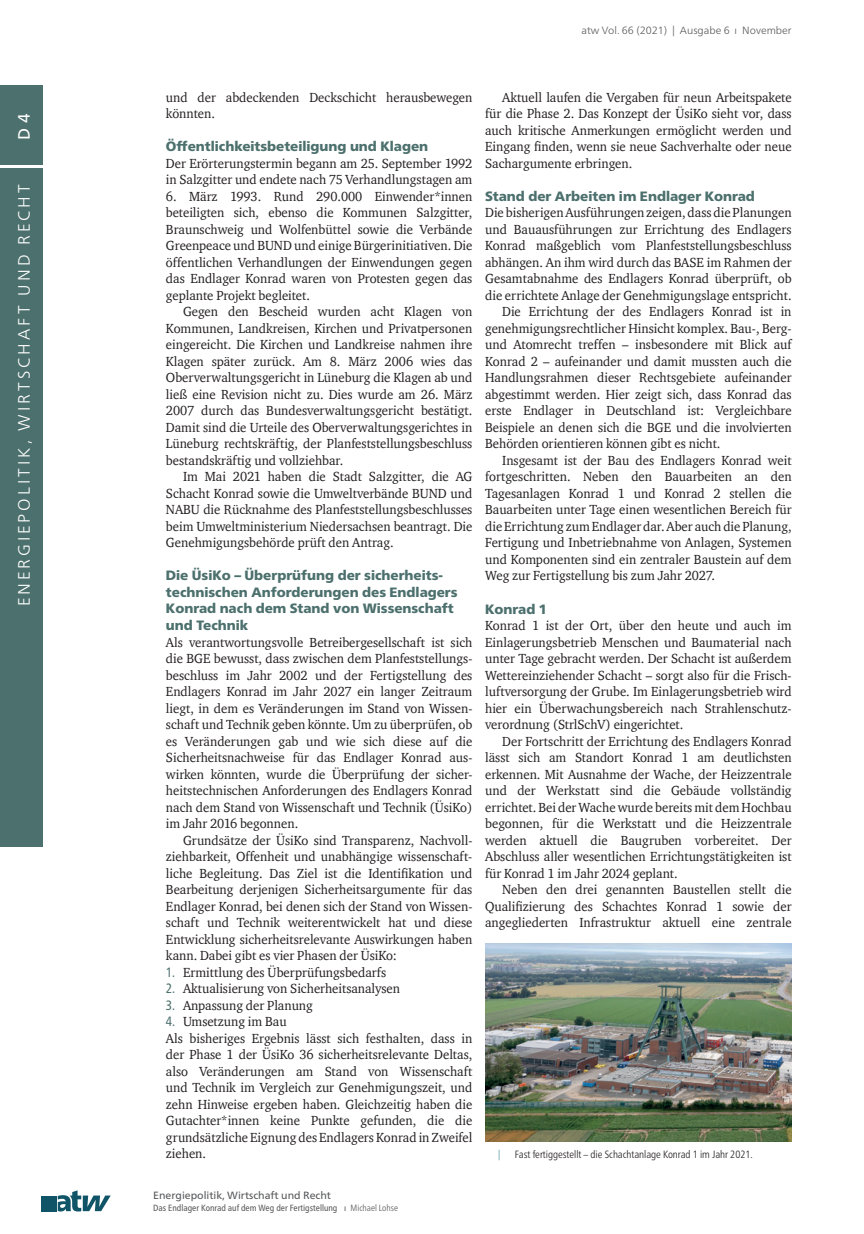
<style>
.page{position:relative;width:864px;height:1234px;background:#fff}
.page>*{position:absolute;margin:0;border:0;box-sizing:border-box;transform-origin:0 0}
.t1{font:300 16.5px "Frutiger Neue LT Pro";letter-spacing:.185em;color:#fff}
.t2{font:16.5px "Frutiger Neue LT Pro";color:#fff}
.t3{font:13.5px/16.5px "ITC Charter Com";color:#231f20;text-align:justify;scale:.95 1}
.t4{font:900 13.5px/16.5px "Frutiger Neue LT Pro";color:#4c706d}
.t5{font:300 condensed 10.5px "Frutiger Neue LT Pro";color:#231f20}
.t6{font:300 10.5px "Frutiger Neue LT Pro";color:#57585a}
.t7{font:10.5px "Frutiger Neue LT Pro";color:#57585a}
.t8{font:10.5px "Frutiger Neue LT Pro";color:#73aab5}
.t9{font:condensed 9px "Frutiger Neue LT Pro";color:#57585a}
.s1{font-family:"Frutiger Neue LT Pro";font-stretch:condensed;color:#4c706d}
.s2{font-weight:300}
</style>
<div class="page">
<svg style="left:58px;top:1190px;width:53px;height:21px"></svg>
<div style="left:41px;top:1195px;width:15px;height:15px;background:#0f5467"></div>
<div style="left:0;top:169px;width:43px;height:677px;background:#4c706d"></div>
<div style="left:0;top:85px;width:43px;height:79px;background:#4c706d"></div>
<img style="left:485px;top:943px;width:306px;height:198px">
<p class="t2" style="left:14px;top:139px;width:27px;rotate:-90deg">D4</p>
<p class="t1" style="left:14px;top:606px;width:423px;rotate:-90deg">ENERGIEPOLITIK, WIRTSCHAFT UND RECHT</p>
<p class="t6" style="left:581px;top:24px;width:211px">atw Vol. 66 (2021) | Ausgabe 6 ı November</p>
<p class="t3" style="left:166px;top:88px;width:324px">und der abdeckenden Deckschicht herausbewegen könnten.</p>
<p class="t4" style="left:166px;top:138px;width:264px">Öffentlichkeitsbeteiligung und Klagen</p>
<p class="t3" style="left:166px;top:154px;width:324px">Der Erörterungstermin begann am 25. September 1992 in Salzgitter und endete nach 75 Verhandlungstagen am</p>
<p class="t3" style="left:166px;top:187px;width:324px">6. März 1993. Rund 290.000 Einwender*innen beteiligten sich, ebenso die Kommunen Salzgitter, Braunschweig und Wolfenbüttel sowie die Verbände Greenpeace und BUND und einige Bürgerinitiativen. Die öffentlichen Verhandlungen der Einwendungen gegen das Endlager Konrad waren von Protesten gegen das geplante Projekt begleitet.</p>
<p class="t3" style="left:166px;top:303px;width:324px;text-indent:17px">Gegen den Bescheid wurden acht Klagen von Kommunen, Landkreisen, Kirchen und Privatpersonen eingereicht. Die Kirchen und Landkreise nahmen ihre Klagen später zurück. Am 8. März 2006 wies das Oberverwaltungsgericht in Lüneburg die Klagen ab und ließ eine Revision nicht zu. Dies wurde am 26. März 2007 durch das Bundesverwaltungsgericht bestätigt.<br>Damit sind die Urteile des Oberverwaltungsgerichtes in Lüneburg rechtskräftig, der Planfeststellungsbeschluss bestandskräftig und vollziehbar.</p>
<p class="t3" style="left:166px;top:468px;width:324px;text-indent:17px">Im Mai 2021 haben die Stadt Salzgitter, die AG Schacht Konrad sowie die Umweltverbände BUND und NABU die Rücknahme des Planfeststellungsbeschlusses beim Umweltministerium Niedersachsen beantragt. Die Genehmigungsbehörde prüft den Antrag.</p>
<p class="t4" style="left:166px;top:567px;width:293px">Die ÜsiKo – Überprüfung der sicherheits&shy;technischen Anforderungen des Endlagers Konrad nach dem Stand von Wissenschaft und Technik</p>
<p class="t3" style="left:166px;top:633px;width:324px">Als verantwortungsvolle Betreibergesellschaft ist sich die BGE bewusst, dass zwischen dem Planfeststellungs&shy;beschluss im Jahr 2002 und der Fertigstellung des Endlagers Konrad im Jahr 2027 ein langer Zeitraum liegt, in dem es Veränderungen im Stand von Wissen&shy;schaft und Technik geben könnte. Um zu überprüfen, ob es Veränderungen gab und wie sich diese auf die Sicherheitsnachweise für das Endlager Konrad aus&shy;wirken könnten, wurde die Überprüfung der sicher&shy;heitstechnischen Anforderungen des Endlagers Konrad nach dem Stand von Wissenschaft und Technik (ÜsiKo) im Jahr 2016 begonnen.</p>
<p class="t3" style="left:166px;top:831px;width:324px;text-indent:17px">Grundsätze der ÜsiKo sind Transparenz, Nachvoll&shy;ziehbarkeit, Offenheit und unabhängige wissenschaft&shy;liche Begleitung. Das Ziel ist die Identifikation und Bearbeitung derjenigen Sicherheitsargumente für das Endlager Konrad, bei denen sich der Stand von Wissen&shy;schaft und Technik weiterentwickelt hat und diese Entwicklung sicherheitsrelevante Auswirkungen haben kann. Dabei gibt es vier Phasen der ÜsiKo:</p>
<p class="t3" style="left:166px;top:963px;width:233px"><span class="s1">1.</span> Ermittlung des Überprüfungsbedarfs</p>
<p class="t3" style="left:166px;top:979px;width:248px"><span class="s1">2.</span> Aktualisierung von Sicherheitsanalysen</p>
<p class="t3" style="left:166px;top:996px;width:156px"><span class="s1">3.</span> Anpassung der Planung</p>
<p class="t3" style="left:166px;top:1012px;width:324px;text-align:left"><span class="s1">4.</span> Umsetzung im Bau<br>Als bisheriges Ergebnis lässt sich festhalten, dass in der Phase 1 der ÜsiKo 36 sicherheitsrelevante Deltas, also Veränderungen am Stand von Wissenschaft und Technik im Vergleich zur Genehmigungszeit, und zehn Hinweise ergeben haben. Gleichzeitig haben die Gutachter*innen keine Punkte gefunden, die die grundsätzliche Eignung des Endlagers Konrad in Zweifel ziehen.</p>
<p class="t7" style="left:153px;top:1188px;width:179px">Energiepolitik, Wirtschaft und Recht</p>
<p class="t9" style="left:153px;top:1202px;width:246px">Das Endlager Konrad auf dem Weg der Fertigstellung ı <span class="s2">Michael Lohse</span></p>
<p class="t3" style="left:485px;top:88px;width:324px;text-indent:17px">Aktuell laufen die Vergaben für neun Arbeitspakete für die Phase 2. Das Konzept der ÜsiKo sieht vor, dass auch kritische Anmerkungen ermöglicht werden und Eingang finden, wenn sie neue Sachverhalte oder neue Sachargumente erbringen.</p>
<p class="t4" style="left:485px;top:187px;width:271px">Stand der Arbeiten im Endlager Konrad</p>
<p class="t3" style="left:485px;top:204px;width:324px">Die bisherigen Ausführungen zeigen, dass die Planungen</p>
<p class="t3" style="left:485px;top:220px;width:324px">und Bauausführungen zur Errichtung des Endlagers</p>
<p class="t3" style="left:485px;top:237px;width:324px">Konrad maßgeblich vom Planfeststellungsbeschluss</p>
<p class="t3" style="left:485px;top:253px;width:324px">abhängen. An ihm wird durch das BASE im Rahmen der</p>
<p class="t3" style="left:485px;top:270px;width:324px">Gesamtabnahme des Endlagers Konrad überprüft, ob</p>
<p class="t3" style="left:485px;top:286px;width:324px">die errichtete Anlage der Genehmigungslage entspricht.</p>
<p class="t3" style="left:502px;top:303px;width:306px">Die Errichtung der des Endlagers Konrad ist in</p>
<p class="t3" style="left:485px;top:319px;width:324px">genehmigungsrechtlicher Hinsicht komplex. Bau-, Berg-</p>
<p class="t3" style="left:485px;top:336px;width:324px">und Atomrecht treffen – insbesondere mit Blick auf</p>
<p class="t3" style="left:485px;top:352px;width:324px">Konrad 2 – aufeinander und damit mussten auch die</p>
<p class="t3" style="left:485px;top:369px;width:324px">Handlungsrahmen dieser Rechtsgebiete aufeinander</p>
<p class="t3" style="left:485px;top:385px;width:324px">abgestimmt werden. Hier zeigt sich, dass Konrad das</p>
<p class="t3" style="left:485px;top:402px;width:324px">erste Endlager in Deutschland ist: Vergleichbare</p>
<p class="t3" style="left:485px;top:418px;width:324px">Beispiele an denen sich die BGE und die involvierten</p>
<p class="t3" style="left:485px;top:435px;width:249px">Behörden orientieren können gibt es nicht.</p>
<p class="t3" style="left:502px;top:451px;width:306px">Insgesamt ist der Bau des Endlagers Konrad weit</p>
<p class="t3" style="left:485px;top:468px;width:324px">fortgeschritten. Neben den Bauarbeiten an den</p>
<p class="t3" style="left:485px;top:484px;width:324px">Tagesanlagen Konrad 1 und Konrad 2 stellen die</p>
<p class="t3" style="left:485px;top:501px;width:324px">Bauarbeiten unter Tage einen wesentlichen Bereich für</p>
<p class="t3" style="left:485px;top:517px;width:324px">die Errichtung zum Endlager dar. Aber auch die Planung,</p>
<p class="t3" style="left:485px;top:534px;width:324px">Fertigung und Inbetriebnahme von Anlagen, Systemen</p>
<p class="t3" style="left:485px;top:550px;width:324px">und Komponenten sind ein zentraler Baustein auf dem</p>
<p class="t3" style="left:485px;top:567px;width:243px">Weg zur Fertigstellung bis zum Jahr 2027.</p>
<p class="t4" style="left:485px;top:600px;width:63px">Konrad 1</p>
<p class="t3" style="left:485px;top:616px;width:324px">Konrad 1 ist der Ort, über den heute und auch im Einlagerungsbetrieb Menschen und Baumaterial nach unter Tage gebracht werden. Der Schacht ist außerdem Wettereinziehender Schacht – sorgt also für die Frisch&shy;luftversorgung der Grube. Im Einlagerungsbetrieb wird hier ein Überwachungsbereich nach Strahlenschutz&shy;verordnung (StrlSchV) eingerichtet.</p>
<p class="t3" style="left:485px;top:732px;width:324px;text-indent:17px">Der Fortschritt der Errichtung des Endlagers Konrad lässt sich am Standort Konrad 1 am deutlichsten erkennen. Mit Ausnahme der Wache, der Heizzentrale und der Werkstatt sind die Gebäude vollständig errichtet. Bei der Wache wurde bereits mit dem Hochbau begonnen, für die Werkstatt und die Heizzentrale werden aktuell die Baugruben vorbereitet. Der Abschluss aller wesentlichen Errichtungstätigkeiten ist für Konrad 1 im Jahr 2024 geplant.</p>
<p class="t3" style="left:485px;top:880px;width:324px;text-indent:17px">Neben den drei genannten Baustellen stellt die Qualifizierung des Schachtes Konrad 1 sowie der angegliederten Infrastruktur aktuell eine zentrale</p>
<p class="t8" style="left:497px;top:1147px;width:4px">|</p>
<p class="t5" style="left:514px;top:1148px;width:239px">Fast fertiggestellt – die Schachtanlage Konrad 1 im Jahr 2021.</p>
</div>
